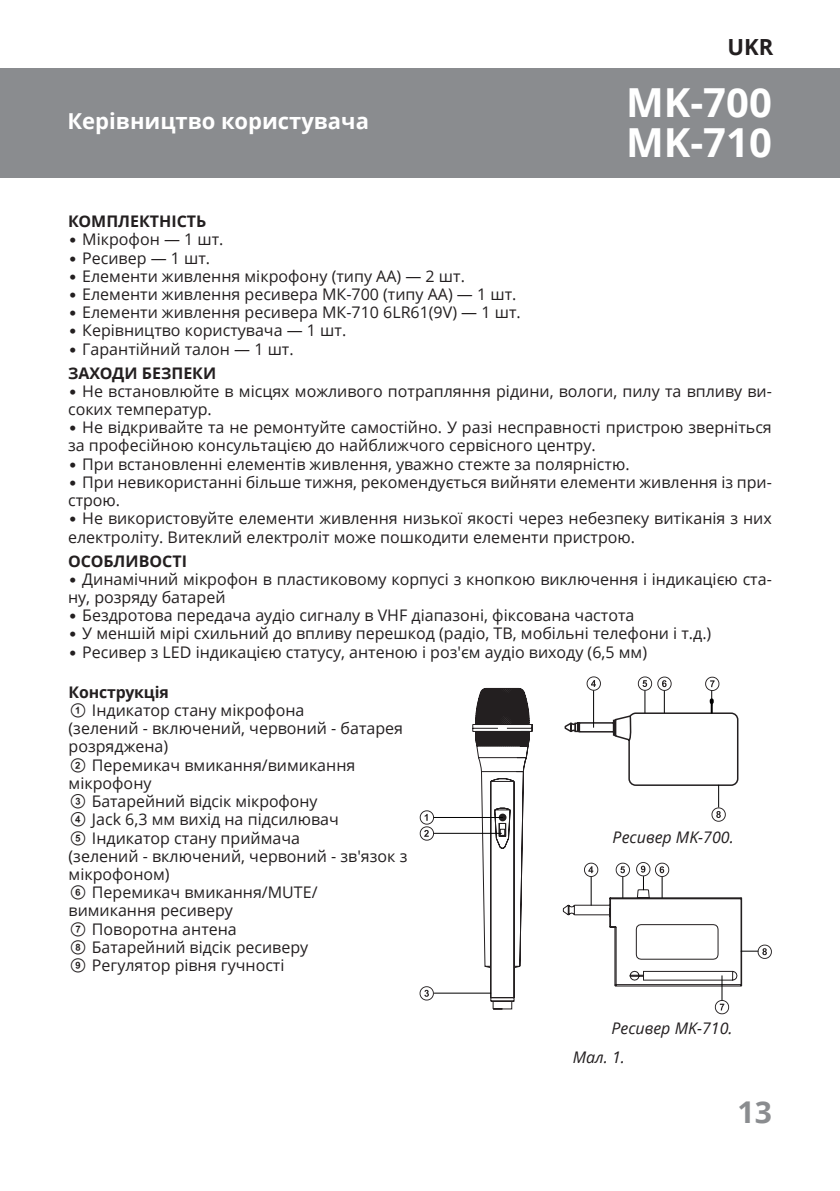
<style>
.page{position:relative;width:840px;height:1191px;background:#fff}
.page>*{position:absolute;margin:0;border:0;box-sizing:border-box;transform-origin:0 0}
.t1{font:700 40px/40px "Open Sans";color:#fff}
.t2{font:700 30px "Open Sans";color:#8a8c8f}
.t3{font:700 22.2px "Open Sans";color:#231f20}
.t4{font:700 22px "Open Sans";color:#fff}
.t5{font:16px/18.2px "Open Sans";color:#231f20}
.t6{font:italic 16px "Open Sans";color:#231f20}
.t7{font:700 16px "Open Sans";color:#231f20}
.s1{font-family:"Pragmatica";font-weight:700;font-size:14px}
.s2{font-weight:700}
.s3{font-family:"SVEN"}
</style>
<div class="page">
<div style="left:0;top:68px;width:839px;height:109px;background:#8a8c8f"></div>
<svg style="left:564px;top:676px;width:174px;height:145px"></svg>
<svg style="left:472px;top:687px;width:60px;height:322px"></svg>
<hr style="left:433px;top:817px;width:69px;height:1px;background:#000">
<hr style="left:434px;top:833px;width:67px;height:1px;background:#000">
<svg style="left:419px;top:810px;width:15px;height:30px"></svg>
<hr style="left:434px;top:992px;width:56px;height:1px;background:#000">
<svg style="left:419px;top:986px;width:14px;height:14px"></svg>
<svg style="left:562px;top:862px;width:209px;height:152px"></svg>
<h3 class="t4" style="left:67px;top:106px;width:303px">Керівництво користувача</h3>
<h3 class="t3" style="left:727px;top:32px;width:47px">UKR</h3>
<h1 class="t1" style="left:625px;top:81px;width:147px">MK-700<br>MK-710</h1>
<p class="t7" style="left:68px;top:210px;width:140px">КОМПЛЕКТНІСТЬ</p>
<p class="t5" style="left:68px;top:230px;width:157px"><span class="s1">•</span> Мікрофон — 1 шт.</p>
<p class="t5" style="left:68px;top:248px;width:144px"><span class="s1">•</span> Ресивер — 1 шт.</p>
<p class="t5" style="left:68px;top:266px;width:398px"><span class="s1">•</span> Елементи живлення мікрофону (типу AA) — 2 шт.</p>
<p class="t5" style="left:68px;top:285px;width:449px"><span class="s1">•</span> Елементи живлення ресивера МК-700 (типу AA) — 1 шт.</p>
<p class="t5" style="left:68px;top:303px;width:454px"><span class="s1">•</span> Елементи живлення ресивера МК-710 6LR61(9V) — 1 шт.</p>
<p class="t5" style="left:68px;top:321px;width:279px"><span class="s1">•</span> Керівництво користувача — 1 шт.</p>
<p class="t5" style="left:68px;top:336px;width:227px;line-height:24px"><span class="s1">•</span> Гарантійний талон — 1 шт.<br><span class="s2">ЗАХОДИ БЕЗПЕКИ</span></p>
<p class="t5" style="left:68px;top:381px;width:705px"><span class="s1">•</span> Не встановлюйте в місцях можливого потрапляння рідини, вологи, пилу та впливу ви&shy;соких температур.</p>
<p class="t5" style="left:68px;top:418px;width:705px"><span class="s1">•</span> Не відкривайте та не ремонтуйте самостійно. У разі несправності пристрою зверніться за професійною консультацією до найближчого сервісного центру.</p>
<p class="t5" style="left:68px;top:454px;width:562px"><span class="s1">•</span> При встановленні елементів живлення, уважно стежте за полярністю.</p>
<p class="t5" style="left:68px;top:472px;width:705px"><span class="s1">•</span> При невикористанні більше тижня, рекомендується вийняти елементи живлення із при&shy;строю.</p>
<p class="t5" style="left:68px;top:509px;width:705px"><span class="s1">•</span> Не використовуйте елементи живлення низької якості через небезпеку витіканія з них електроліту. Витеклий електроліт може пошкодити елементи пристрою.</p>
<p class="t7" style="left:68px;top:549px;width:120px">ОСОБЛИВОСТІ</p>
<p class="t5" style="left:68px;top:569px;width:705px"><span class="s1">•</span> Динамічний мікрофон в пластиковому корпусі з кнопкою виключення і індикацією ста&shy;ну, розряду батарей</p>
<p class="t5" style="left:68px;top:606px;width:567px"><span class="s1">•</span> Бездротова передача аудіо сигналу в VHF діапазоні, фіксована частота</p>
<p class="t5" style="left:68px;top:624px;width:644px"><span class="s1">•</span> У меншій мірі схильний до впливу перешкод (радіо, ТВ, мобільні телефони і т.д.)</p>
<p class="t5" style="left:68px;top:642px;width:580px"><span class="s1">•</span> Ресивер з LED індикацією статусу, антеною і роз'єм аудіо виходу (6,5 мм)</p>
<p class="t5" style="left:68px;top:682px;width:340px"><span class="s2">Конструкція<br></span><span class="s3">A</span> Індикатор стану мікрофона<br>(зелений - включений, червоний - батарея розряджена)<br><span class="s3">B</span> Перемикач вмикання/вимикання мікрофону<br><span class="s3">C</span> Батарейний відсік мікрофону<br><span class="s3">D</span> Jack 6,3 мм вихід на підсилювач<br><span class="s3">E</span> Індикатор стану приймача<br>(зелений - включений, червоний - зв'язок з мікрофоном)<br><span class="s3">F</span> Перемикач вмикання/MUTE/ вимикання ресиверу<br><span class="s3">G</span> Поворотна антена<br><span class="s3">H</span> Батарейний відсік ресиверу<br><span class="s3">I</span> Регулятор рівня гучності</p>
<p class="t6" style="left:612px;top:826px;width:123px">Ресивер MK-700.</p>
<p class="t6" style="left:611px;top:1016px;width:123px">Ресивер MK-710.</p>
<p class="t6" style="left:572px;top:1046px;width:54px">Мал. 1.</p>
<h2 class="t2" style="left:737px;top:1090px;width:36px">13</h2>
</div>
